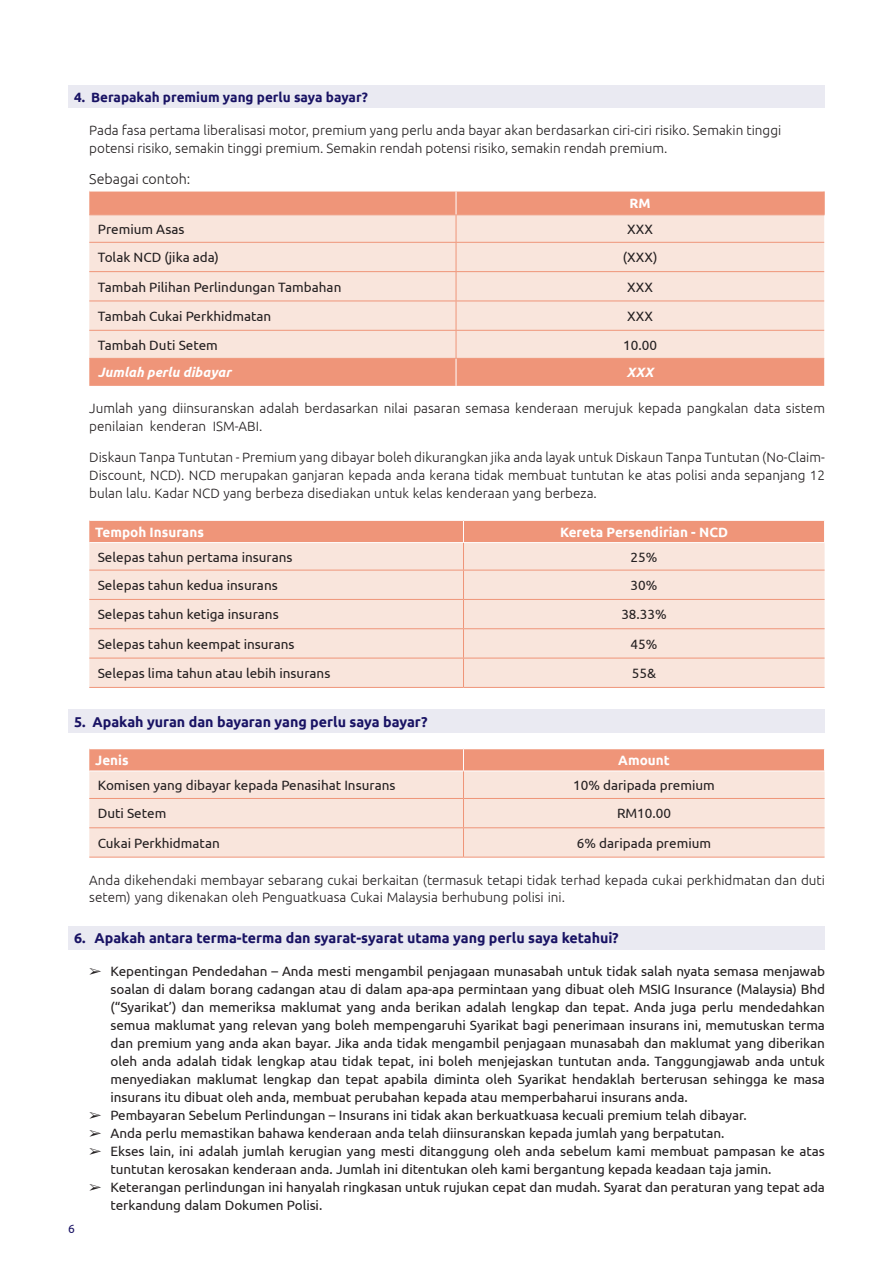
<style>
.page{position:relative;width:893px;height:1263px;background:#fff}
.page>*{position:absolute;margin:0;border:0;box-sizing:border-box;transform-origin:0 0}
.t1{font:700 14.25px "Ubuntu";color:#191364}
.t2{font:300 14.25px "Ubuntu";color:#231f20}
.t3{font:13.5px/18px "Ubuntu";letter-spacing:-.005em;color:#231f20}
.t4{font:300 13.5px/18px "Ubuntu";color:#231f20}
.t5{font:700 13.5px "Ubuntu";color:#fff}
.t6{font:700 13.5px "Ubuntu";color:#191364}
.t7{font:italic 700 13.5px "Ubuntu";color:#fff}
.t8{font:12px "Ubuntu";color:#191364}
</style>
<div class="page">
<div style="left:68px;top:926px;width:757px;height:23px;background:#eaeaf2"></div>
<div style="left:68px;top:710px;width:757px;height:23px;background:#eaeaf2"></div>
<svg style="left:89px;top:748px;width:736px;height:109px;background:#f6d4c7"></svg>
<hr style="left:89px;top:857px;width:374px;height:1px;background:#ef9579">
<hr style="left:463px;top:857px;width:362px;height:1px;background:#ef9579">
<div style="left:68px;top:85px;width:757px;height:23px;background:#eaeaf2"></div>
<div style="left:89px;top:192px;width:735px;height:194px;background:#ef9579"></div>
<div style="left:89px;top:215px;width:735px;height:143px;background:#f9e5dc"></div>
<svg style="left:824px;top:192px;width:1px;height:22px"></svg>
<hr style="left:89px;top:214px;width:367px;height:1px;background:#ef9579">
<hr style="left:456px;top:214px;width:369px;height:1px;background:#ef9579">
<hr style="left:89px;top:242px;width:367px;height:1px;background:#ef9579">
<hr style="left:456px;top:242px;width:368px;height:1px;background:#ef9579">
<hr style="left:89px;top:271px;width:367px;height:1px;background:#ef9579">
<hr style="left:456px;top:271px;width:368px;height:1px;background:#ef9579">
<hr style="left:89px;top:301px;width:367px;height:1px;background:#ef9579">
<hr style="left:456px;top:301px;width:368px;height:1px;background:#ef9579">
<hr style="left:89px;top:330px;width:367px;height:1px;background:#ef9579">
<hr style="left:456px;top:330px;width:368px;height:1px;background:#ef9579">
<hr style="left:89px;top:358px;width:367px;height:1px;background:#ef9579">
<hr style="left:456px;top:358px;width:368px;height:1px;background:#ef9579">
<svg style="left:456px;top:192px;width:1px;height:194px"></svg>
<svg style="left:89px;top:520px;width:736px;height:167px;background:#f7d9cd"></svg>
<hr style="left:89px;top:687px;width:374px;height:1px;background:#ef9579">
<hr style="left:463px;top:687px;width:362px;height:1px;background:#ef9579">
<p class="t6" style="left:74px;top:89px;width:295px">4. Berapakah premium yang perlu saya bayar?</p>
<p class="t4" style="left:89px;top:120px;width:693px">Pada fasa pertama liberalisasi motor, premium yang perlu anda bayar akan berdasarkan ciri-ciri risiko. Semakin tinggi potensi risiko, semakin tinggi premium. Semakin rendah potensi risiko, semakin rendah premium.</p>
<p class="t2" style="left:89px;top:170px;width:103px">Sebagai contoh:</p>
<p class="t5" style="left:630px;top:195px;width:23px">RM</p>
<p class="t3" style="left:98px;top:220px;width:88px">Premium Asas</p>
<p class="t3" style="left:627px;top:220px;width:28px">XXX</p>
<p class="t3" style="left:98px;top:248px;width:123px">Tolak NCD (jika ada)</p>
<p class="t3" style="left:623px;top:248px;width:36px">(XXX)</p>
<p class="t3" style="left:98px;top:277px;width:245px">Tambah Pilihan Perlindungan Tambahan</p>
<p class="t3" style="left:627px;top:277px;width:28px">XXX</p>
<p class="t3" style="left:98px;top:307px;width:175px">Tambah Cukai Perkhidmatan</p>
<p class="t3" style="left:627px;top:307px;width:28px">XXX</p>
<p class="t3" style="left:98px;top:335px;width:122px">Tambah Duti Setem</p>
<p class="t3" style="left:623px;top:335px;width:35px">10.00</p>
<p class="t7" style="left:98px;top:364px;width:135px">Jumlah perlu dibayar</p>
<p class="t7" style="left:627px;top:364px;width:29px">XXX</p>
<p class="t4" style="left:89px;top:399px;width:737px">Jumlah yang diinsuranskan adalah berdasarkan nilai pasaran semasa kenderaan merujuk kepada pangkalan data sistem penilaian kenderan ISM-ABI.</p>
<p class="t4" style="left:89px;top:448px;width:737px;text-align:justify">Diskaun Tanpa Tuntutan - Premium yang dibayar boleh dikurangkan jika anda layak untuk Diskaun Tanpa Tuntutan (No-Claim-Discount, NCD). NCD merupakan ganjaran kepada anda kerana tidak membuat tuntutan ke atas polisi anda sepanjang 12 bulan lalu. Kadar NCD yang berbeza disediakan untuk kelas kenderaan yang berbeza.</p>
<p class="t5" style="left:95px;top:524px;width:110px">Tempoh Insurans</p>
<p class="t5" style="left:560px;top:524px;width:169px">Kereta Persendirian - NCD</p>
<p class="t3" style="left:98px;top:547px;width:196px">Selepas tahun pertama insurans</p>
<p class="t3" style="left:631px;top:547px;width:28px">25%</p>
<p class="t3" style="left:98px;top:576px;width:181px">Selepas tahun kedua insurans</p>
<p class="t3" style="left:631px;top:576px;width:28px">30%</p>
<p class="t3" style="left:98px;top:605px;width:182px">Selepas tahun ketiga insurans</p>
<p class="t3" style="left:621px;top:605px;width:47px">38.33%</p>
<p class="t3" style="left:98px;top:634px;width:198px">Selepas tahun keempat insurans</p>
<p class="t3" style="left:631px;top:634px;width:28px">45%</p>
<p class="t3" style="left:98px;top:664px;width:234px">Selepas lima tahun atau lebih insurans</p>
<p class="t3" style="left:632px;top:664px;width:26px">55&amp;</p>
<p class="t1" style="left:74px;top:713px;width:355px">5. Apakah yuran dan bayaran yang perlu saya bayar?</p>
<p class="t5" style="left:95px;top:752px;width:35px">Jenis</p>
<p class="t5" style="left:618px;top:752px;width:53px">Amount</p>
<p class="t3" style="left:98px;top:776px;width:299px">Komisen yang dibayar kepada Penasihat Insurans</p>
<p class="t3" style="left:573px;top:776px;width:143px">10% daripada premium</p>
<p class="t3" style="left:98px;top:804px;width:70px">Duti Setem</p>
<p class="t3" style="left:617px;top:804px;width:56px">RM10.00</p>
<p class="t3" style="left:98px;top:833px;width:124px">Cukai Perkhidmatan</p>
<p class="t3" style="left:577px;top:833px;width:136px">6% daripada premium</p>
<p class="t4" style="left:89px;top:870px;width:737px">Anda dikehendaki membayar sebarang cukai berkaitan (termasuk tetapi tidak terhad kepada cukai perkhidmatan dan duti setem) yang dikenakan oleh Penguatkuasa Cukai Malaysia berhubung polisi ini.</p>
<p class="t1" style="left:74px;top:929px;width:546px">6. Apakah antara terma-terma dan syarat-syarat utama yang perlu saya ketahui?</p>
<p class="t3" style="left:111px;top:962px;width:716px;text-align:justify;text-indent:-21px">➢ Kepentingan Pendedahan – Anda mesti mengambil penjagaan munasabah untuk tidak salah nyata semasa menjawab soalan di dalam borang cadangan atau di dalam apa-apa permintaan yang dibuat oleh MSIG Insurance (Malaysia) Bhd (“Syarikat’) dan memeriksa maklumat yang anda berikan adalah lengkap dan tepat. Anda juga perlu mendedahkan semua maklumat yang relevan yang boleh mempengaruhi Syarikat bagi penerimaan insurans ini, memutuskan terma dan premium yang anda akan bayar. Jika anda tidak mengambil penjagaan munasabah dan maklumat yang diberikan oleh anda adalah tidak lengkap atau tidak tepat, ini boleh menjejaskan tuntutan anda. Tanggungjawab anda untuk menyediakan maklumat lengkap dan tepat apabila diminta oleh Syarikat hendaklah berterusan sehingga ke masa insurans itu dibuat oleh anda, membuat perubahan kepada atau memperbaharui insurans anda.</p>
<p class="t3" style="left:89px;top:1106px;width:659px">➢ Pembayaran Sebelum Perlindungan – Insurans ini tidak akan berkuatkuasa kecuali premium telah dibayar.</p>
<p class="t3" style="left:89px;top:1124px;width:637px">➢ Anda perlu memastikan bahawa kenderaan anda telah diinsuranskan kepada jumlah yang berpatutan.</p>
<p class="t3" style="left:111px;top:1142px;width:716px;text-indent:-21px">➢ Ekses lain, ini adalah jumlah kerugian yang mesti ditanggung oleh anda sebelum kami membuat pampasan ke atas tuntutan kerosakan kenderaan anda. Jumlah ini ditentukan oleh kami bergantung kepada keadaan taja jamin.</p>
<p class="t3" style="left:111px;top:1178px;width:716px;text-indent:-21px">➢ Keterangan perlindungan ini hanyalah ringkasan untuk rujukan cepat dan mudah. Syarat dan peraturan yang tepat ada terkandung dalam Dokumen Polisi.</p>
<p class="t8" style="left:68px;top:1222px;width:8px">6</p>
</div>
